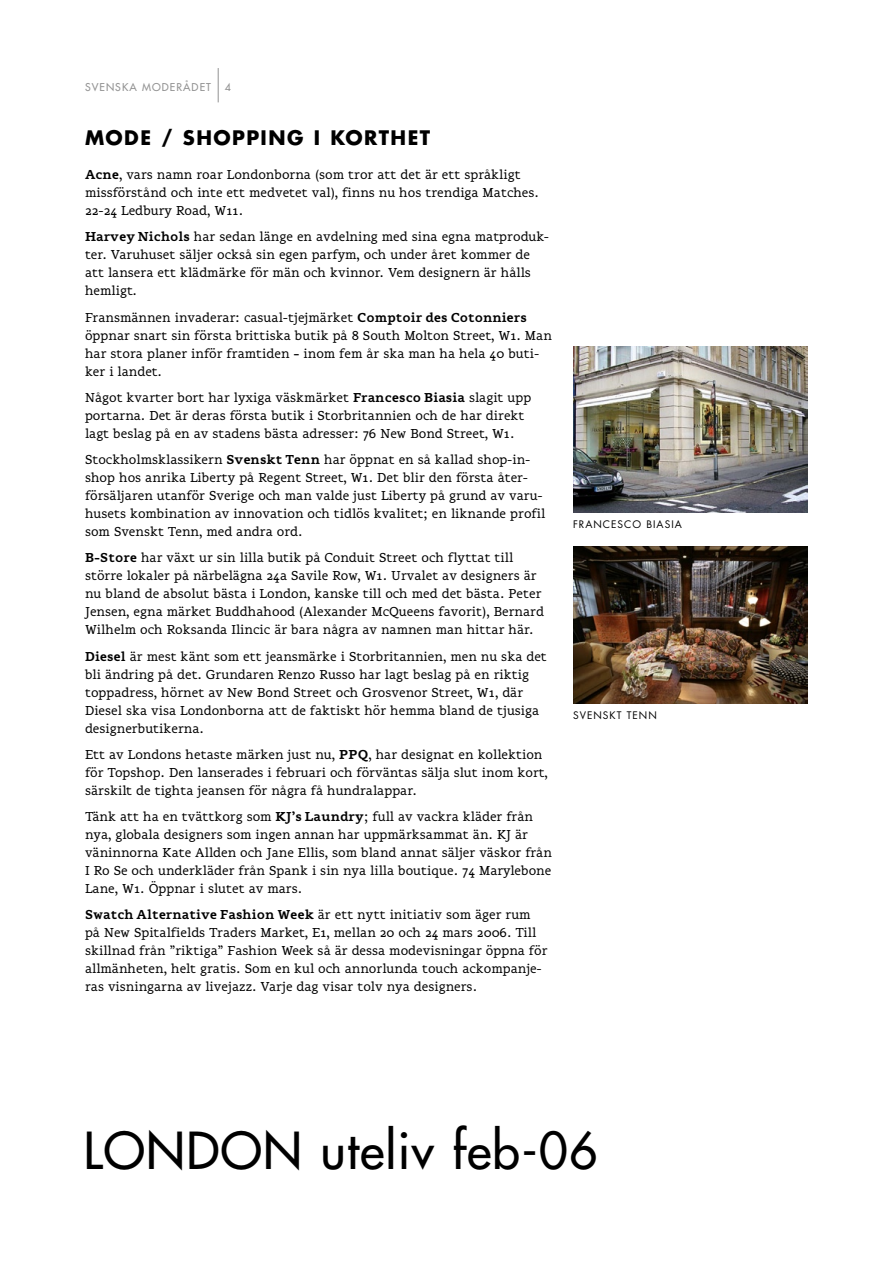
<style>
.page{position:relative;width:893px;height:1263px;background:#fff}
.page>*{position:absolute;margin:0;border:0;box-sizing:border-box;transform-origin:0 0}
.t1{font:49.65px "Futura";letter-spacing:.025em;color:#000}
.Rubrik_2{font:700 19.5px "Futura";letter-spacing:.075em;color:#000}
.Brödtext__avstånd_ovanför{font:13.5px/18px "Flembo Text";color:#000}
.Brödtext{font:13.5px/18px "Flembo Text";color:#000}
.t2{font:10.5px "Futura";letter-spacing:.1em;color:#939393}
.Bildtext{font:10.2px "Futura";letter-spacing:.1em;color:#000}
.s1{font-weight:700}
</style>
<div class="page">
<hr style="left:218px;top:68px;width:1px;height:34px;background:#939393">
<img style="left:573px;top:347px;width:235px;height:166px">
<img style="left:573px;top:547px;width:235px;height:156px">
<p class="t2" style="left:85px;top:80px;width:127px">SVENSKA MODERÅDET</p>
<p class="t2" style="left:225px;top:80px;width:8px">4</p>
<p class="Rubrik_2" style="left:85px;top:124px;width:347px">MODE / SHOPPING I KORTHET</p>
<p class="Brödtext" style="left:85px;top:166px;width:455px"><span class="s1">Acne</span>, vars namn roar Londonborna (som tror att det är ett språkligt missförstånd och inte ett medvetet val), finns nu hos trendiga Matches.<br>22-24 Ledbury Road, W11.</p>
<p class="Brödtext__avstånd_ovanför" style="left:85px;top:228px;width:466px"><span class="s1">Harvey Nichols</span> har sedan länge en avdelning med sina egna matproduk&shy;ter. Varuhuset säljer också sin egen parfym, och under året kommer de att lansera ett klädmärke för män och kvinnor. Vem designern är hålls hemligt.</p>
<p class="Brödtext__avstånd_ovanför" style="left:85px;top:308px;width:468px">Fransmännen invaderar: casual-tjejmärket <span class="s1">Comptoir des Cotonniers </span>öppnar snart sin första brittiska butik på 8 South Molton Street, W1. Man har stora planer inför framtiden – inom fem år ska man ha hela 40 buti&shy;ker i landet.</p>
<p class="Brödtext__avstånd_ovanför" style="left:85px;top:388px;width:448px">Något kvarter bort har lyxiga väskmärket <span class="s1">Francesco Biasia</span> slagit upp portarna. Det är deras första butik i Storbritannien och de har direkt lagt beslag på en av stadens bästa adresser: 76 New Bond Street, W1.</p>
<p class="Brödtext__avstånd_ovanför" style="left:85px;top:451px;width:462px">Stockholmsklassikern <span class="s1">Svenskt Tenn</span> har öppnat en så kallad shop-in&shy;shop hos anrika Liberty på Regent Street, W1. Det blir den första åter&shy;försäljaren utanför Sverige och man valde just Liberty på grund av varu&shy;husets kombination av innovation och tidlös kvalitet; en liknande profil som Svenskt Tenn, med andra ord.</p>
<p class="Brödtext__avstånd_ovanför" style="left:85px;top:549px;width:460px"><span class="s1">B-Store</span> har växt ur sin lilla butik på Conduit Street och flyttat till större lokaler på närbelägna 24a Savile Row, W1. Urvalet av designers är nu bland de absolut bästa i London, kanske till och med det bästa. Peter Jensen, egna märket Buddhahood (Alexander McQueens favorit), Bernard Wilhelm och Roksanda Ilincic är bara några av namnen man hittar här.</p>
<p class="Brödtext__avstånd_ovanför" style="left:85px;top:647px;width:463px"><span class="s1">Diesel</span> är mest känt som ett jeansmärke i Storbritannien, men nu ska det bli ändring på det. Grundaren Renzo Russo har lagt beslag på en riktig toppadress, hörnet av New Bond Street och Grosvenor Street, W1, där Diesel ska visa Londonborna att de faktiskt hör hemma bland de tjusiga designerbutikerna.</p>
<p class="Brödtext__avstånd_ovanför" style="left:85px;top:745px;width:464px">Ett av Londons hetaste märken just nu, <span class="s1">PPQ</span>, har designat en kollektion för Topshop. Den lanserades i februari och förväntas sälja slut inom kort, särskilt de tighta jeansen för några få hundralappar.</p>
<p class="Brödtext__avstånd_ovanför" style="left:85px;top:808px;width:468px">Tänk att ha en tvättkorg som <span class="s1">KJ’s Laundry</span>; full av vackra kläder från nya, globala designers som ingen annan har uppmärksammat än. KJ är väninnorna Kate Allden och Jane Ellis, som bland annat säljer väskor från I Ro Se och underkläder från Spank i sin nya lilla boutique. 74 Marylebone Lane, W1. Öppnar i slutet av mars.</p>
<p class="Brödtext__avstånd_ovanför" style="left:85px;top:906px;width:464px"><span class="s1">Swatch Alternative Fashion Week</span> är ett nytt initiativ som äger rum på New Spitalfields Traders Market, E1, mellan 20 och 24 mars 2006. Till skillnad från ”riktiga” Fashion Week så är dessa modevisningar öppna för allmänheten, helt gratis. Som en kul och annorlunda touch ackompanje&shy;ras visningarna av livejazz. Varje dag visar tolv nya designers.</p>
<p class="Bildtext" style="left:573px;top:517px;width:110px">FRANCESCO BIASIA</p>
<p class="Bildtext" style="left:573px;top:708px;width:85px">SVENSKT TENN</p>
<h1 class="t1" style="left:84px;top:1118px;width:516px">LONDON uteliv feb-06</h1>
</div>
